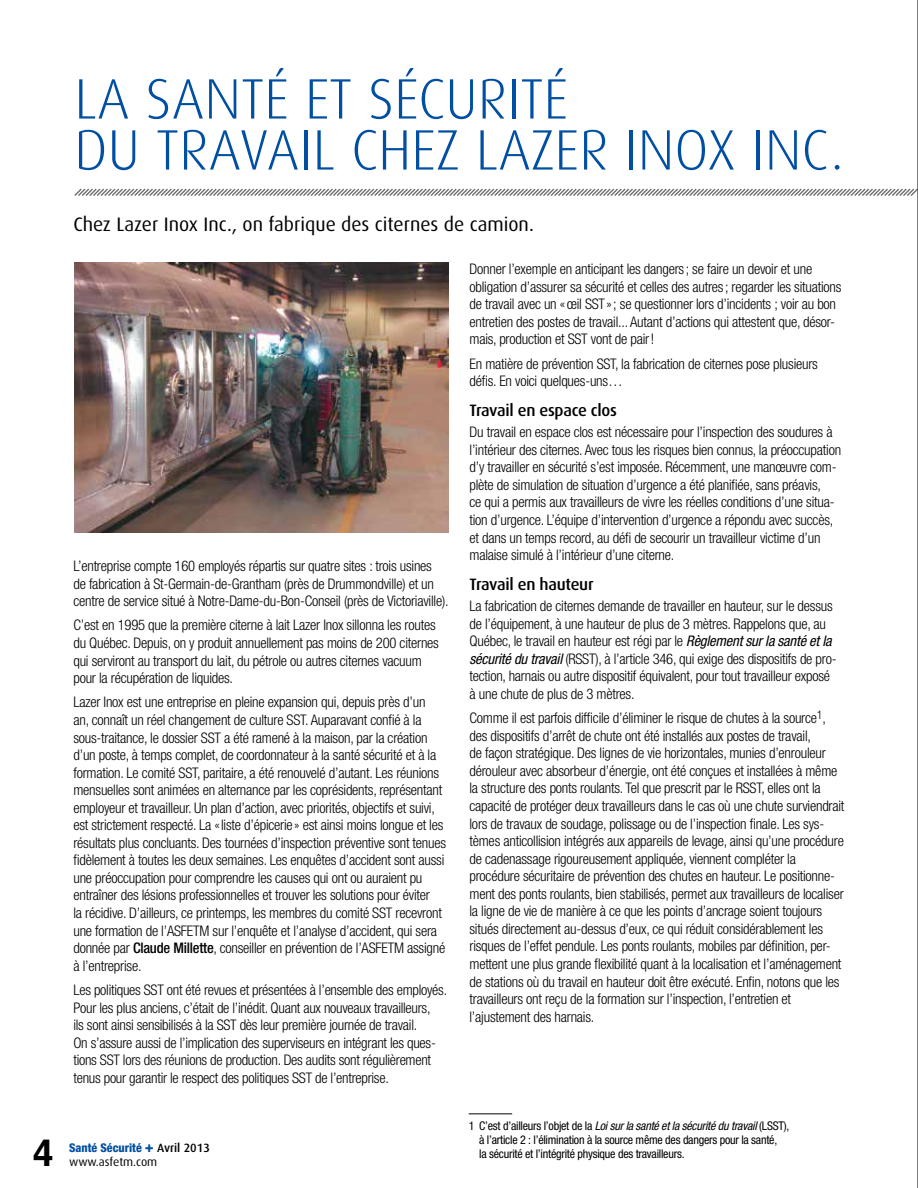
<style>
.page{position:relative;width:918px;height:1188px;background:#fff}
.page>*{position:absolute;margin:0;border:0;box-sizing:border-box;transform-origin:0 0}
.t1{font:300 57px/51px "Dax";color:#004fa3}
.t2{font:700 37.5px "Helvetica";color:#000}
.t3{font:19.5px "Dax";color:#000}
.t4{font:500 16.5px "Dax";letter-spacing:-.015em;color:#000}
.t5{font:300 condensed 14.7px/17.5px "Helvetica Neue";letter-spacing:-.015em;color:#000}
.t6{font:condensed 12px/14.4px "Helvetica Neue";letter-spacing:-.02em;color:#000}
.t7{font:800 condensed 12px "Helvetica Neue";color:#004fa3}
.t8{font:12px "Dax";color:#000}
.s1{font-weight:500}
.s2{font-size:15px}
.s3{font-family:"Dax";font-weight:500;font-stretch:normal;color:#000}
.s4{font-weight:400;font-style:italic}
.s5{font-style:italic}
</style>
<div class="page">
<svg style="left:74px;top:188px;width:843px;height:8px"></svg>
<hr style="left:917px;top:0;width:1px;height:1188px;background:#000">
<img style="left:74px;top:262px;width:374px;height:270px">
<hr style="left:469px;top:1113px;width:43px;height:1px;background:#000">
<h1 class="t1" style="left:74px;top:74px;width:771px">LA SANTÉ ET SÉCURITÉ<br>DU TRAVAIL CHEZ LAZER I NOX I NC.</h1>
<h2 class="t2" style="left:33px;top:1129px;width:22px">4</h2>
<h3 class="t3" style="left:73px;top:213px;width:462px">Chez Lazer Inox Inc., on fabrique des citernes de camion.</h3>
<p class="t5" style="left:73px;top:557px;width:377px">L’entreprise compte 160 employés répartis sur quatre sites : trois usines<br>de fabrication à St-Germain-de-Grantham (près de Drummondville) et un centre de service situé à Notre-Dame-du-Bon-Conseil (près de Victoriaville).</p>
<p class="t5" style="left:73px;top:616px;width:367px">C’est en 1995 que la première citerne à lait Lazer Inox sillonna les routes du Québec. Depuis, on y produit annuellement pas moins de 200 citernes qui serviront au transport du lait, du pétrole ou autres citernes vacuum pour la récupération de liquides.</p>
<p class="t5" style="left:73px;top:693px;width:374px">Lazer Inox est une entreprise en pleine expansion qui, depuis près d’un<br>an, connaît un réel changement de culture SST. Auparavant confié à la sous-traitance, le dossier SST a été ramené à la maison, par la création d’un poste, à temps complet, de coordonnateur à la santé sécurité et à la formation. Le comité SST, paritaire, a été renouvelé d’autant. Les réunions mensuelles sont animées en alternance par les coprésidents, représentant employeur et travailleur. Un plan d’action, avec priorités, objectifs et suivi, est strictement respecté. La «liste d’épicerie» est ainsi moins longue et les résultats plus concluants. Des tournées d’inspection préventive sont tenues fidèlement à toutes les deux semaines. Les enquêtes d’accident sont aussi une préoccupation pour comprendre les causes qui ont ou auraient pu entraîner des lésions professionnelles et trouver les solutions pour éviter<br>la récidive. D’ailleurs, ce printemps, les membres du comité SST recevront une formation de l’ASFETM sur l’enquête et l’analyse d’accident, qui sera donnée par <span class="s1">Claude Millette</span>, conseiller en prévention de l’ASFETM assigné à l’entreprise.</p>
<p class="t5" style="left:73px;top:981px;width:375px">Les politiques SST ont été revues et présentées à l’ensemble des employés.<br>Pour les plus anciens, c’était de l’inédit. Quant aux nouveaux travailleurs,<br>ils sont ainsi sensibilisés à la SST dès leur première journée de travail.<br>On s’assure aussi de l’implication des superviseurs en intégrant les ques&shy;tions SST lors des réunions de production. Des audits sont régulièrement tenus pour garantir le respect des politiques SST de l’entreprise.</p>
<p class="t7" style="left:69px;top:1140px;width:142px">Santé Sécurité <span class="s2">+</span> <span class="s3">Avril 2013</span></p>
<p class="t8" style="left:69px;top:1156px;width:90px">www.asfetm.com</p>
<p class="t5" style="left:470px;top:260px;width:374px">Donner l’exemple en anticipant les dangers; se faire un devoir et une obligation d’assurer sa sécurité et celles des autres; regarder les situations de travail avec un «œil SST»; se questionner lors d’incidents ; voir au bon entretien des postes de travail... Autant d’actions qui attestent que, désor&shy;mais, production et SST vont de pair!</p>
<p class="t5" style="left:470px;top:355px;width:350px">En matière de prévention SST, la fabrication de citernes pose plusieurs défis. En voici quelques-uns…</p>
<p class="t4" style="left:470px;top:401px;width:149px">Travail en espace clos</p>
<p class="t5" style="left:470px;top:423px;width:373px">Du travail en espace clos est nécessaire pour l’inspection des soudures à l’intérieur des citernes. Avec tous les risques bien connus, la préoccupation d’y travailler en sécurité s’est imposée. Récemment, une manœuvre com&shy;plète de simulation de situation d’urgence a été planifiée, sans préavis,<br>ce qui a permis aux travailleurs de vivre les réelles conditions d’une situa&shy;tion d’urgence. L’équipe d’intervention d’urgence a répondu avec succès, et dans un temps record, au défi de secourir un travailleur victime d’un malaise simulé à l’intérieur d’une citerne.</p>
<p class="t4" style="left:470px;top:575px;width:126px">Travail en hauteur</p>
<p class="t5" style="left:470px;top:597px;width:369px">La fabrication de citernes demande de travailler en hauteur, sur le dessus de l’équipement, à une hauteur de plus de 3 mètres. Rappelons que, au Québec, le travail en hauteur est régi par le <span class="s4">Règlement sur la santé et la sécurité du travail</span> (RSST), à l’article 346, qui exige des dispositifs de pro&shy;tection, harnais ou autre dispositif équivalent, pour tout travailleur exposé à une chute de plus de 3 mètres.</p>
<p class="t5" style="left:470px;top:709px;width:376px">Comme il est parfois difficile d’éliminer le risque de chutes à la source<sup>1</sup>, des dispositifs d’arrêt de chute ont été installés aux postes de travail,<br>de façon stratégique. Des lignes de vie horizontales, munies d’enrouleur dérouleur avec absorbeur d’énergie, ont été conçues et installées à même la structure des ponts roulants. Tel que prescrit par le RSST, elles ont la capacité de protéger deux travailleurs dans le cas où une chute surviendrait lors de travaux de soudage, polissage ou de l’inspection finale. Les sys&shy;tèmes anticollision intégrés aux appareils de levage, ainsi qu’une procédure de cadenassage rigoureusement appliquée, viennent compléter la procédure sécuritaire de prévention des chutes en hauteur. Le positionne&shy;ment des ponts roulants, bien stabilisés, permet aux travailleurs de localiser la ligne de vie de manière à ce que les points d’ancrage soient toujours situés directement au-dessus d’eux, ce qui réduit considérablement les risques de l’effet pendule. Les ponts roulants, mobiles par définition, per&shy;mettent une plus grande flexibilité quant à la localisation et l’aménagement de stations où du travail en hauteur doit être exécuté. Enfin, notons que les travailleurs ont reçu de la formation sur l’inspection, l’entretien et l’ajustement des harnais.</p>
<p class="t6" style="left:479px;top:1118px;width:312px;text-indent:-10px">1 C’est d’ailleurs l’objet de la <span class="s5">Loi sur la santé et la sécurité du travail</span> (LSST), à l’article 2 : l’élimination à la source même des dangers pour la santé,<br>la sécurité et l’intégrité physique des travailleurs.</p>
</div>
